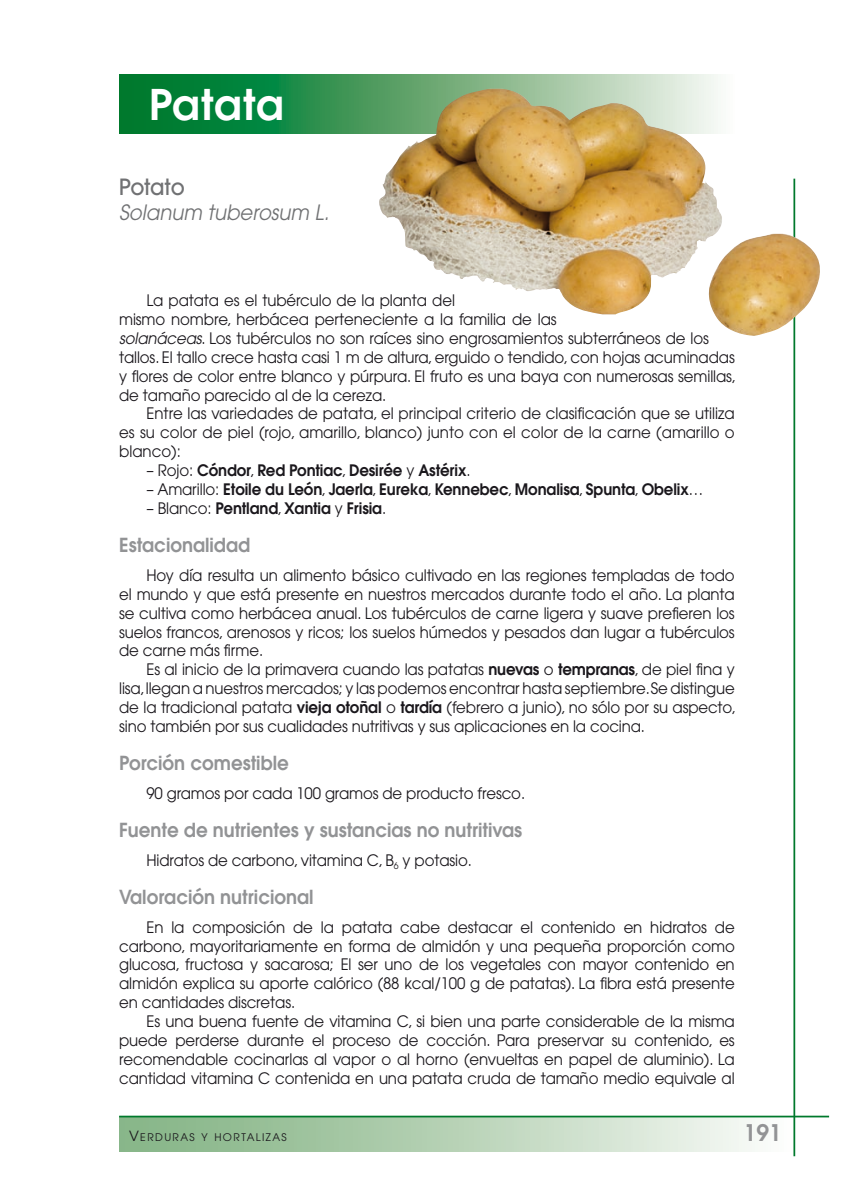
<style>
.page{position:relative;width:844px;height:1191px;background:#fff}
.page>*{position:absolute;margin:0;border:0;box-sizing:border-box;transform-origin:0 0}
.t1{font:600 42px "Avant Garde";letter-spacing:.015em;color:#fff}
.t2{font:600 22.75px "Avant Garde";color:#929395}
.t3{font:500 22.22px "Avant Garde";color:#707173;scale:.94 1}
.t4{font:italic 21px "Avant Garde";color:#707173;scale:.94 1}
.t5{font:600 19.25px "Avant Garde";color:#929395;scale:.95 1}
.t6{font:15.75px/18.9px "Avant Garde";letter-spacing:-.01em;color:#1a171c;text-align:justify;scale:.95 1}
.t7{font:600 15.75px "Avant Garde";letter-spacing:-.01em;color:#1a171c;scale:.95 1}
.t8{font:10.5px "Avant Garde";letter-spacing:.135em;color:#1a171c}
.s1{font-style:italic}
.s2{font-weight:400}
.s3{font-weight:600}
.s4{font-size:14px}
</style>
<div class="page">
<svg style="left:119px;top:74px;width:599px;height:60px;background:#3f9a5e"></svg>
<div style="left:119px;top:1116px;width:675px;height:35px;background:linear-gradient(to right,#7eb07f,#f9faf7)"></div>
<hr style="left:119px;top:1115px;width:709px;height:2px;background:#00792c">
<hr style="left:793px;top:179px;width:2px;height:977px;background:#00792c">
<img style="left:378px;top:94px;width:345px;height:220px">
<h1 class="t1" style="left:149px;top:77px;width:136px">Patata</h1>
<h3 class="t3" style="left:119px;top:173px;width:71px">Potato</h3>
<h3 class="t4" style="left:119px;top:200px;width:225px">Solanum tuberosum L.</h3>
<p class="t6" style="left:119px;top:291px;width:651px;text-align:left;text-indent:27px">La patata es el tubérculo de la planta del<br>mismo nombre, herbácea perteneciente a la familia de las<br><span class="s1">solanáceas</span>. Los tubérculos no son raíces sino engrosamientos subterráneos de los tallos. El tallo crece hasta casi 1 m de altura, erguido o tendido, con hojas acuminadas y flores de color entre blanco y púrpura. El fruto es una baya con numerosas semillas, de tamaño parecido al de la cereza.</p>
<p class="t6" style="left:119px;top:404px;width:649px;text-indent:27px">Entre las variedades de patata, el principal criterio de clasificación que se utiliza es su color de piel (rojo, amarillo, blanco) junto con el color de la carne (amarillo o blanco):</p>
<p class="t7" style="left:146px;top:460px;width:342px"><span class="s2">– Rojo:</span> Cóndor<span class="s2">,</span> Red Pontiac<span class="s2">,</span> Desirée <span class="s2">y</span> Astérix<span class="s2">.</span></p>
<p class="t7" style="left:146px;top:479px;width:587px"><span class="s2">– Amarillo:</span> Etoile du León<span class="s2">,</span> Jaerla<span class="s2">,</span> Eureka<span class="s2">,</span> Kennebec<span class="s2">,</span> Monalisa<span class="s2">,</span> Spunta<span class="s2">,</span> Obelix<span class="s2">…</span></p>
<p class="t7" style="left:146px;top:498px;width:254px"><span class="s2">– Blanco:</span> Pentland<span class="s2">,</span> Xantia <span class="s2">y</span> Frisia<span class="s2">.</span></p>
<p class="t5" style="left:119px;top:532px;width:139px">Estacionalidad</p>
<p class="t6" style="left:119px;top:565px;width:649px;text-indent:27px">Hoy día resulta un alimento básico cultivado en las regiones templadas de todo el mundo y que está presente en nuestros mercados durante todo el año. La planta se cultiva como herbácea anual. Los tubérculos de carne ligera y suave prefieren los suelos francos, arenosos y ricos; los suelos húmedos y pesados dan lugar a tubérculos de carne más firme.</p>
<p class="t6" style="left:119px;top:660px;width:651px;text-indent:27px">Es al inicio de la primavera cuando las patatas <span class="s3">nuevas</span> o <span class="s3">tempranas</span>, de piel fina y lisa, llegan a nuestros mercados; y las podemos encontrar hasta septiembre. Se distingue de la tradicional patata <span class="s3">vieja otoñal</span> o <span class="s3">tardía</span> (febrero a junio), no sólo por su aspecto, sino también por sus cualidades nutritivas y sus aplicaciones en la cocina.</p>
<p class="t5" style="left:119px;top:750px;width:180px">Porción comestible</p>
<p class="t6" style="left:146px;top:783px;width:400px">90 gramos por cada 100 gramos de producto fresco.</p>
<p class="t5" style="left:119px;top:817px;width:426px">Fuente de nutrientes y sustancias no nutritivas</p>
<p class="t6" style="left:146px;top:850px;width:344px">Hidratos de carbono, vitamina C, B<sub>6</sub> y potasio.</p>
<p class="t5" style="left:119px;top:884px;width:206px">Valoración nutricional</p>
<p class="t6" style="left:119px;top:917px;width:649px;text-indent:27px">En la composición de la patata cabe destacar el contenido en hidratos de carbono, mayoritariamente en forma de almidón y una pequeña proporción como glucosa, fructosa y sacarosa; El ser uno de los vegetales con mayor contenido en almidón explica su aporte calórico (88 kcal/100 g de patatas). La fibra está presente en cantidades discretas.</p>
<p class="t6" style="left:119px;top:1012px;width:649px;text-indent:27px">Es una buena fuente de vitamina C, si bien una parte considerable de la misma puede perderse durante el proceso de cocción. Para preservar su contenido, es recomendable cocinarlas al vapor o al horno (envueltas en papel de aluminio). La cantidad vitamina C contenida en una patata cruda de tamaño medio equivale al</p>
<p class="t8" style="left:129px;top:1131px;width:159px"><span class="s4">V</span>ERDURAS Y HORTALIZAS</p>
<h2 class="t2" style="left:743px;top:1118px;width:40px">191</h2>
</div>
